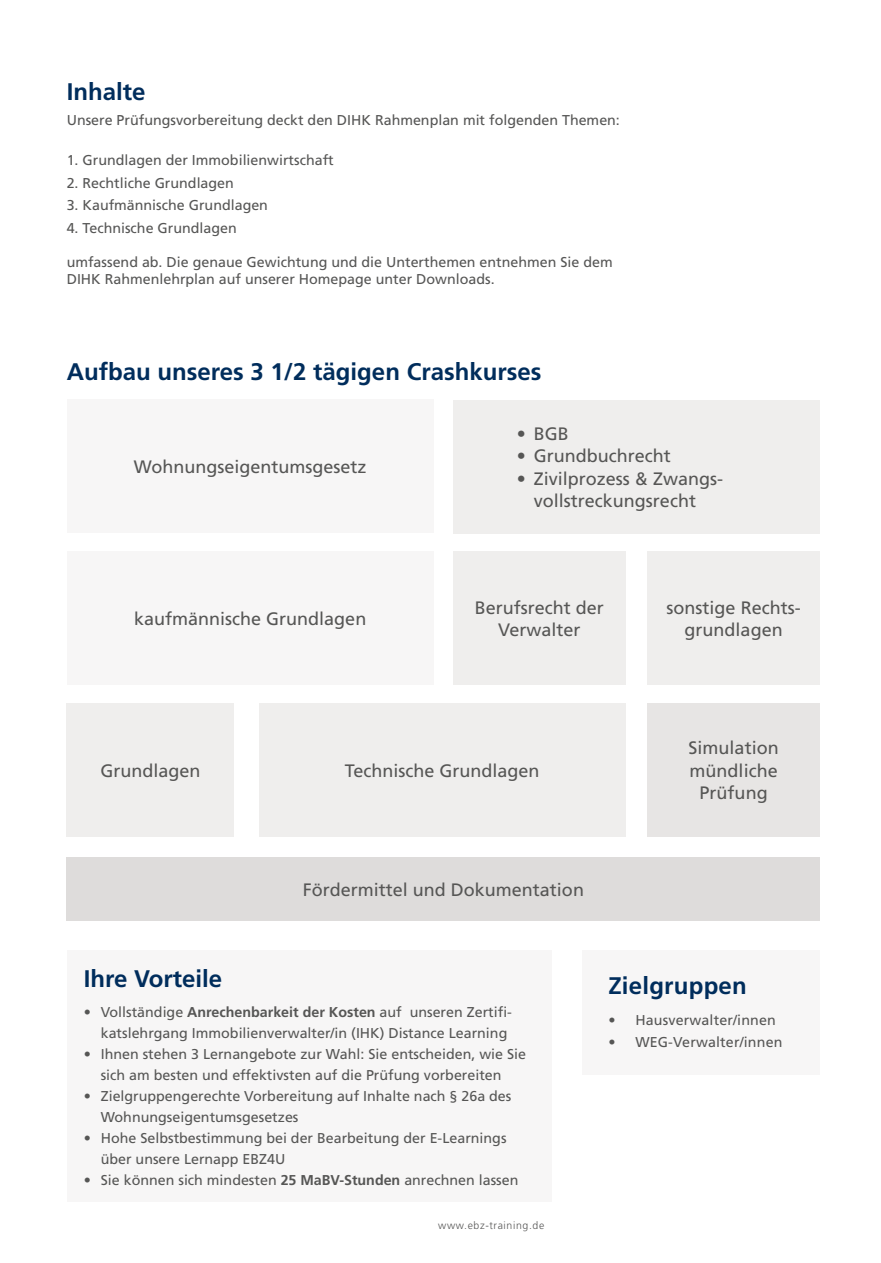
<style>
.page{position:relative;width:881px;height:1263px;background:#fff}
.page>*{position:absolute;margin:0;border:0;box-sizing:border-box;transform-origin:0 0}
.t1{font:700 24px "Frutiger LT Pro";color:#002d5c}
.t2{font:18px/22.5px "Frutiger LT Std";color:#565655;text-align:center}
.t3{font:14.25px/21px "Frutiger LT Std";color:#565655}
.t4{font:300 10.5px "Frutiger LT Std";letter-spacing:.06em;color:#565655}
.s1{font-family:"Frutiger LT Pro";font-weight:700}
</style>
<div class="page">
<div style="left:67px;top:950px;width:484px;height:252px;background:#f7f6f6"></div>
<div style="left:582px;top:950px;width:237px;height:125px;background:#f7f6f6"></div>
<div style="left:67px;top:399px;width:366px;height:134px;background:#f7f6f6"></div>
<div style="left:67px;top:857px;width:752px;height:63px;background:#dedcdb"></div>
<div style="left:67px;top:551px;width:366px;height:134px;background:#f7f6f6"></div>
<div style="left:453px;top:551px;width:172px;height:134px;background:#efeeed"></div>
<div style="left:67px;top:703px;width:167px;height:134px;background:#efeeed"></div>
<div style="left:647px;top:703px;width:172px;height:134px;background:#e7e5e4"></div>
<div style="left:647px;top:551px;width:172px;height:134px;background:#efeeed"></div>
<div style="left:453px;top:400px;width:366px;height:133px;background:#efeeed"></div>
<div style="left:258px;top:703px;width:367px;height:134px;background:#efeeed"></div>
<h1 class="t1" style="left:67px;top:77px;width:80px">Inhalte</h1>
<p class="t3" style="left:67px;top:110px;width:554px">Unsere Prüfungsvorbereitung deckt den DIHK Rahmenplan mit folgenden Themen:</p>
<p class="t3" style="left:67px;top:150px;width:268px">1. Grundlagen der Immobilienwirtschaft</p>
<p class="t3" style="left:67px;top:172px;width:169px">2. Rechtliche Grundlagen</p>
<p class="t3" style="left:67px;top:195px;width:203px">3. Kaufmännische Grundlagen</p>
<p class="t3" style="left:67px;top:217px;width:171px">4. Technische Grundlagen</p>
<p class="t3" style="left:67px;top:253px;width:547px;line-height:17.1px">umfassend ab. Die genaue Gewichtung und die Unterthemen entnehmen Sie dem<br>DIHK Rahmenlehrplan auf unserer Homepage unter Downloads.</p>
<h1 class="t1" style="left:67px;top:357px;width:476px">Aufbau unseres 3 1/2 tägigen Crashkurses</h1>
<p class="t2" style="left:134px;top:455px;width:234px">Wohnungseigentumsgesetz</p>
<p class="t2" style="left:516px;top:422px;width:54px">• BGB</p>
<p class="t2" style="left:516px;top:445px;width:155px">• Grundbuchrecht</p>
<p class="t2" style="left:516px;top:467px;width:208px">• Zivilprozess &amp; Zwangs&shy;vollstreckungsrecht</p>
<p class="t2" style="left:134px;top:607px;width:234px">kaufmännische Grundlagen</p>
<p class="t2" style="left:474px;top:596px;width:131px">Berufsrecht der<br>Verwalter</p>
<p class="t2" style="left:100px;top:759px;width:102px">Grundlagen</p>
<p class="t2" style="left:344px;top:759px;width:196px">Technische Grundlagen</p>
<p class="t2" style="left:302px;top:878px;width:283px">Fördermittel und Dokumentation</p>
<p class="t2" style="left:666px;top:596px;width:136px">sonstige Rechts&shy;grundlagen</p>
<p class="t2" style="left:688px;top:737px;width:92px">Simulation mündliche<br>Prüfung</p>
<h1 class="t1" style="left:84px;top:965px;width:140px">Ihre Vorteile</h1>
<p class="t3" style="left:101px;top:1001px;width:412px;text-indent:-17px">• Vollständige <span class="s1">Anrechenbarkeit der Kosten</span> auf unseren Zertifi&shy;katslehrgang Immobilienverwalter/in (IHK) Distance Learning</p>
<p class="t3" style="left:84px;top:1043px;width:444px;text-align:center">• Ihnen stehen 3 Lernangebote zur Wahl: Sie entscheiden, wie Sie sich am besten und effektivsten auf die Prüfung vorbereiten</p>
<p class="t3" style="left:101px;top:1085px;width:412px;text-indent:-17px">• Zielgruppengerechte Vorbereitung auf Inhalte nach § 26a des<br>Wohnungseigentumsgesetzes</p>
<p class="t3" style="left:101px;top:1128px;width:407px;text-indent:-17px">• Hohe Selbstbestimmung bei der Bearbeitung der E-Learnings über unsere Lernapp EBZ4U</p>
<p class="t3" style="left:84px;top:1170px;width:436px">• Sie können sich mindesten <span class="s1">25 MaBV-Stunden</span> anrechnen lassen</p>
<p class="t4" style="left:438px;top:1220px;width:107px">www.ebz-training.de</p>
<h1 class="t1" style="left:608px;top:971px;width:140px">Zielgruppen</h1>
<p class="t3" style="left:608px;top:1009px;width:169px">• Hausverwalter/innen</p>
<p class="t3" style="left:608px;top:1032px;width:175px">• WEG-Verwalter/innen</p>
</div>
